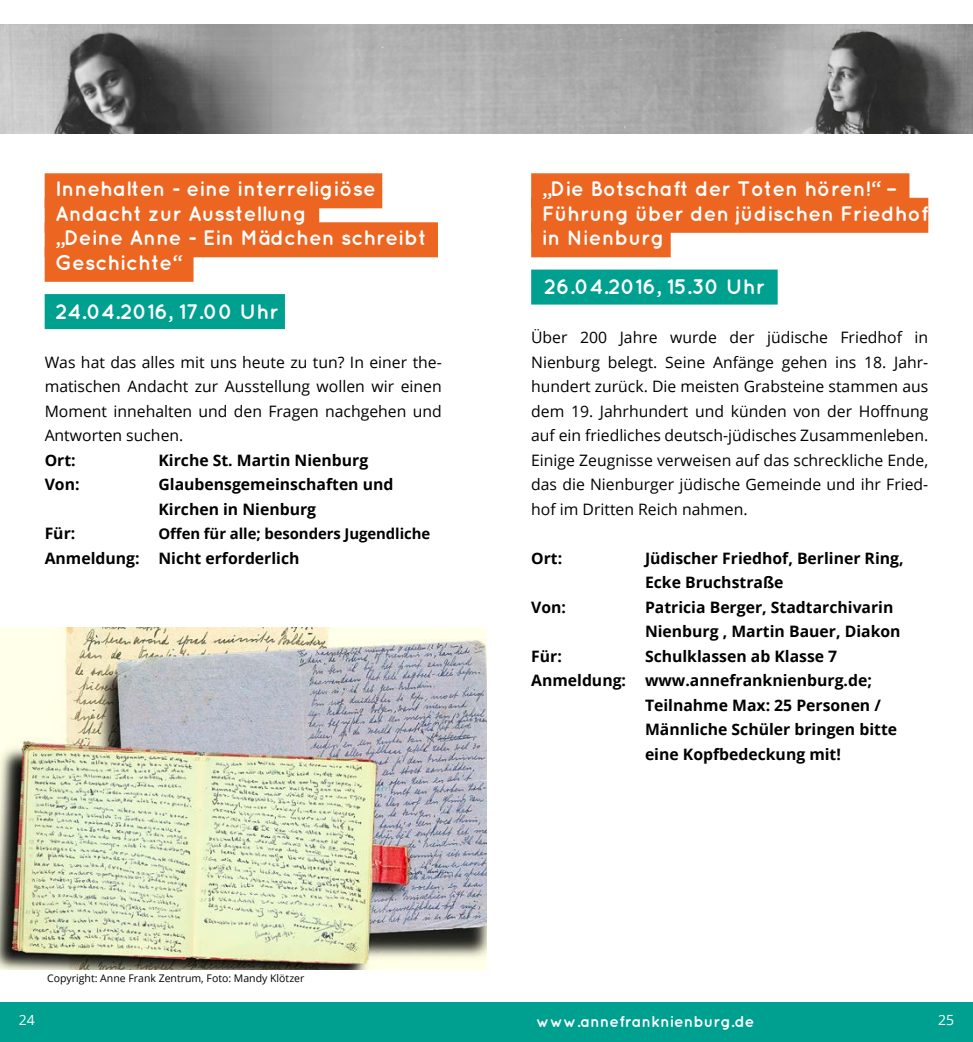
<style>
.page{position:relative;width:973px;height:1042px;background:#fff}
.page>*{position:absolute;margin:0;border:0;box-sizing:border-box;transform-origin:0 0}
.t1{font:700 21px/24.5px "Quicksand";color:#fff}
.t2{font:15.75px/24.5px "Open Sans";color:#000;text-align:justify}
.t3{font:700 15.75px/24.5px "Open Sans";color:#000}
.t4{font:700 15.75px "Quicksand";color:#fff}
.t5{font:700 14.88px "Open Sans";letter-spacing:-.005em;color:#000}
.t6{font:14px "Open Sans";color:#fff}
.t7{font:10.5px "Open Sans";color:#000}
</style>
<div class="page">
<div style="left:0;top:1002px;width:972px;height:40px;background:#00a091"></div>
<img style="left:0;top:25px;width:972px;height:109px">
<div style="left:45px;top:173px;width:337px;height:35px;background:#ec6622"></div>
<div style="left:45px;top:198px;width:274px;height:35px;background:#ec6622"></div>
<div style="left:45px;top:222px;width:393px;height:35px;background:#ec6622"></div>
<div style="left:45px;top:247px;width:148px;height:35px;background:#ec6622"></div>
<div style="left:45px;top:294px;width:240px;height:35px;background:#00a091"></div>
<div style="left:531px;top:173px;width:378px;height:35px;background:#ec6622"></div>
<div style="left:531px;top:198px;width:397px;height:35px;background:#ec6622"></div>
<div style="left:531px;top:222px;width:139px;height:35px;background:#ec6622"></div>
<div style="left:531px;top:270px;width:246px;height:35px;background:#00a091"></div>
<img style="left:0;top:628px;width:486px;height:341px">
<h1 class="t1" style="left:55px;top:176px;width:372px">Innehalten - eine interreligiöse<br>Andacht zur Ausstellung<br>„Deine Anne - Ein Mädchen schreibt<br>Geschichte“</h1>
<h1 class="t1" style="left:55px;top:298px;width:225px">24.04.2016, 17.00 Uhr</h1>
<p class="t2" style="left:45px;top:349px;width:398px">Was hat das alles mit uns heute zu tun? In einer the&shy;matischen Andacht zur Ausstellung wollen wir einen Moment innehalten und den Fragen nachgehen und Antworten suchen.</p>
<p class="t3" style="left:45px;top:447px;width:33px">Ort:</p>
<p class="t3" style="left:158px;top:447px;width:211px">Kirche St. Martin Nienburg</p>
<p class="t3" style="left:45px;top:472px;width:36px">Von:</p>
<p class="t3" style="left:158px;top:472px;width:236px">Glaubensgemeinschaften und<br>Kirchen in Nienburg</p>
<p class="t3" style="left:45px;top:521px;width:32px">Für:</p>
<p class="t5" style="left:158px;top:523px;width:273px">Offen für alle; besonders Jugendliche</p>
<p class="t3" style="left:45px;top:545px;width:256px">Anmeldung: Nicht erforderlich</p>
<p class="t7" style="left:47px;top:971px;width:259px">Copyright: Anne Frank Zentrum, Foto: Mandy Klötzer</p>
<h1 class="t1" style="left:541px;top:176px;width:388px">„Die Botschaft der Toten hören!“ –<br>Führung über den jüdischen Friedhof in Nienburg</h1>
<h1 class="t1" style="left:543px;top:274px;width:223px">26.04.2016, 15.30 Uhr</h1>
<p class="t2" style="left:531px;top:325px;width:398px">Über 200 Jahre wurde der jüdische Friedhof in Nienburg belegt. Seine Anfänge gehen ins 18. Jahr&shy;hundert zurück. Die meisten Grabsteine stammen aus dem 19. Jahrhundert und künden von der Hoffnung auf ein friedliches deutsch-jüdisches Zusammenleben.<br>Einige Zeugnisse verweisen auf das schreckliche Ende, das die Nienburger jüdische Gemeinde und ihr Fried&shy;hof im Dritten Reich nahmen.</p>
<p class="t3" style="left:531px;top:545px;width:33px">Ort:</p>
<p class="t3" style="left:645px;top:545px;width:260px">Jüdischer Friedhof, Berliner Ring,<br>Ecke Bruchstraße</p>
<p class="t3" style="left:531px;top:594px;width:36px">Von:</p>
<p class="t3" style="left:645px;top:594px;width:257px">Patricia Berger, Stadtarchivarin<br>Nienburg , Martin Bauer, Diakon</p>
<p class="t3" style="left:531px;top:643px;width:32px">Für:</p>
<p class="t3" style="left:645px;top:643px;width:194px">Schulklassen ab Klasse 7</p>
<p class="t3" style="left:531px;top:668px;width:342px">Anmeldung: www.annefranknienburg.de;</p>
<p class="t3" style="left:645px;top:692px;width:237px">Teilnahme Max: 25 Personen /</p>
<p class="t3" style="left:645px;top:717px;width:254px">Männliche Schüler bringen bitte</p>
<p class="t3" style="left:645px;top:741px;width:197px">eine Kopfbedeckung mit!</p>
<p class="t6" style="left:19px;top:1010px;width:18px">24</p>
<p class="t4" style="left:536px;top:1012px;width:220px">www.annefranknienburg.de</p>
<p class="t6" style="left:938px;top:1010px;width:18px">25</p>
</div>
